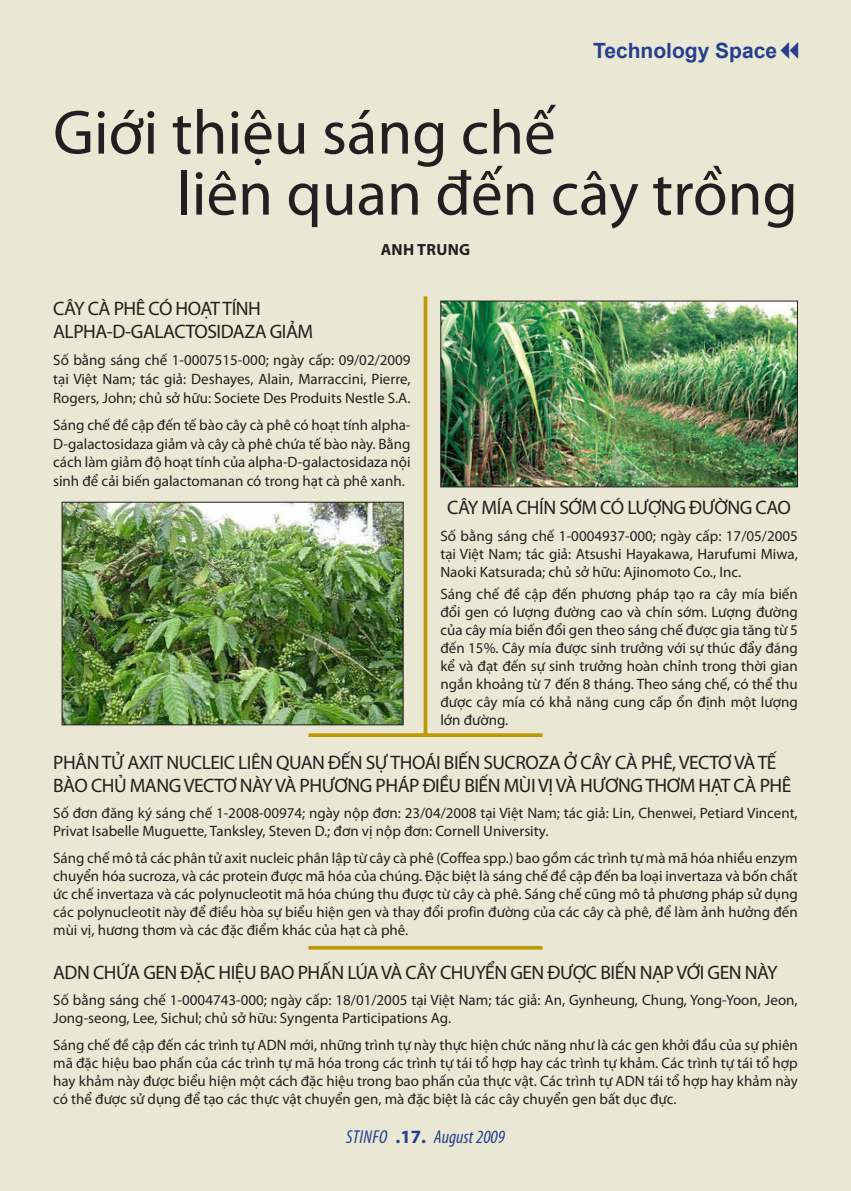
<style>
.page{position:relative;width:851px;height:1191px;background:#fff}
.page>*{position:absolute;margin:0;border:0;box-sizing:border-box;transform-origin:0 0}
.t1{font:63px "Myriad Pro";color:#231f20}
.t2{font:700 21px "Arial";color:#253f8e}
.Ten_sc{font:19.5px/22.5px "Myriad Pro";letter-spacing:-.025em;color:#231f20}
.t3{font:italic condensed 18.75px "Myriad Pro";color:#253f8e}
.Tacgia{font:700 16.2px "Myriad Pro";letter-spacing:.02em;color:#231f20}
.t4{font:15px/18px "Myriad Pro";color:#231f20;text-align:justify}
.s1{font-weight:700;font-style:normal;font-stretch:normal}
</style>
<div class="page">
<div style="left:0;top:0;width:850px;height:1191px;background:#eae8d5"></div>
<img style="left:61px;top:501px;width:343px;height:224px">
<svg style="left:423px;top:296px;width:4px;height:437px;background:#c3a525"></svg>
<svg style="left:308px;top:733px;width:234px;height:4px"></svg>
<hr style="left:308px;top:946px;width:234px;height:3px;background:#bc9905">
<img style="left:440px;top:300px;width:358px;height:188px">
<p class="t2" style="left:593px;top:37px;width:186px">Technology Space</p>
<p class="t1" style="left:53px;top:94px;width:504px">Giới thiệu sáng chế</p>
<p class="t1" style="left:177px;top:155px;width:622px">liên quan đến cây trồng</p>
<p class="Tacgia" style="left:380px;top:239px;width:91px">ANH TRUNG</p>
<p class="Ten_sc" style="left:53px;top:297px;width:261px">CÂY CÀ PHÊ CÓ HOẠT TÍNH<br>ALPHA-D-GALACTOSIDAZA GIẢM</p>
<p class="t4" style="left:53px;top:350px;width:359px;line-height:18.8px">Số bằng sáng chế 1-0007515-000; ngày cấp: 09/02/2009 tại Việt Nam; tác giả: Deshayes, Alain, Marraccini, Pierre, Rogers, John; chủ sở hữu: Societe Des Produits Nestle S.A.</p>
<p class="t4" style="left:53px;top:415px;width:359px;line-height:18.8px">Sáng chế đề cập đến tế bào cây cà phê có hoạt tính alpha-D-galactosidaza giảm và cây cà phê chứa tế bào này. Bằng cách làm giảm độ hoạt tính của alpha-D-galactosidaza nội sinh để cải biến galactomanan có trong hạt cà phê xanh.</p>
<p class="Ten_sc" style="left:447px;top:496px;width:345px">CÂY MÍA CHÍN SỚM CÓ LƯỢNG ĐƯỜNG CAO</p>
<p class="t4" style="left:440px;top:526px;width:359px">Số bằng sáng chế 1-0004937-000; ngày cấp: 17/05/2005 tại Việt Nam; tác giả: Atsushi Hayakawa, Harufumi Miwa, Naoki Katsurada; chủ sở hữu: Ajinomoto Co., Inc.</p>
<p class="t4" style="left:440px;top:585px;width:359px">Sáng chế đề cập đến phương pháp tạo ra cây mía biến đổi gen có lượng đường cao và chín sớm. Lượng đường của cây mía biến đổi gen theo sáng chế được gia tăng từ 5 đến 15%. Cây mía được sinh trưởng với sự thúc đẩy đáng kể và đạt đến sự sinh trưởng hoàn chỉnh trong thời gian ngắn khoảng từ 7 đến 8 tháng. Theo sáng chế, có thể thu được cây mía có khả năng cung cấp ổn định một lượng lớn đường.</p>
<p class="Ten_sc" style="left:53px;top:751px;width:739px">PHÂN TỬ AXIT NUCLEIC LIÊN QUAN ĐẾN SỰ THOÁI BIẾN SUCROZA Ở CÂY CÀ PHÊ, VECTƠ VÀ TẾ<br>BÀO CHỦ MANG VECTƠ NÀY VÀ PHƯƠNG PHÁP ĐIỀU BIẾN MÙI VỊ VÀ HƯƠNG THƠM HẠT CÀ PHÊ</p>
<p class="t4" style="left:53px;top:804px;width:745px">Số đơn đăng ký sáng chế 1-2008-00974; ngày nộp đơn: 23/04/2008 tại Việt Nam; tác giả: Lin, Chenwei, Petiard Vincent,<br>Privat Isabelle Muguette, Tanksley, Steven D.; đơn vị nộp đơn: Cornell University.</p>
<p class="t4" style="left:53px;top:848px;width:746px">Sáng chế mô tả các phân tử axit nucleic phân lập từ cây cà phê (Coffea spp.) bao gồm các trình tự mà mã hóa nhiều enzym chuyển hóa sucroza, và các protein được mã hóa của chúng. Đặc biệt là sáng chế đề cập đến ba loại invertaza và bốn chất ức chế invertaza và các polynucleotit mã hóa chúng thu được từ cây cà phê. Sáng chế cũng mô tả phương pháp sử dụng các polynucleotit này để điều hòa sự biểu hiện gen và thay đổi profin đường của các cây cà phê, để làm ảnh hưởng đến mùi vị, hương thơm và các đặc điểm khác của hạt cà phê.</p>
<p class="Ten_sc" style="left:53px;top:960px;width:725px">ADN CHỨA GEN ĐẶC HIỆU BAO PHẤN LÚA VÀ CÂY CHUYỂN GEN ĐƯỢC BIẾN NẠP VỚI GEN NÀY</p>
<p class="t4" style="left:53px;top:990px;width:746px">Số bằng sáng chế 1-0004743-000; ngày cấp: 18/01/2005 tại Việt Nam; tác giả: An, Gynheung, Chung, Yong-Yoon, Jeon,<br>Jong-seong, Lee, Sichul; chủ sở hữu: Syngenta Participations Ag.</p>
<p class="t4" style="left:53px;top:1035px;width:746px">Sáng chế đề cập đến các trình tự ADN mới, những trình tự này thực hiện chức năng như là các gen khởi đầu của sự phiên mã đặc hiệu bao phấn của các trình tự mã hóa trong các trình tự tái tổ hợp hay các trình tự khảm. Các trình tự tái tổ hợp hay khảm này được biểu hiện một cách đặc hiệu trong bao phấn của thực vật. Các trình tự ADN tái tổ hợp hay khảm này có thể được sử dụng để tạo các thực vật chuyển gen, mà đặc biệt là các cây chuyển gen bất dục đực.</p>
<p class="t3" style="left:346px;top:1125px;width:160px">STinfo <span class="s1">.17.</span> August 2009</p>
</div>
